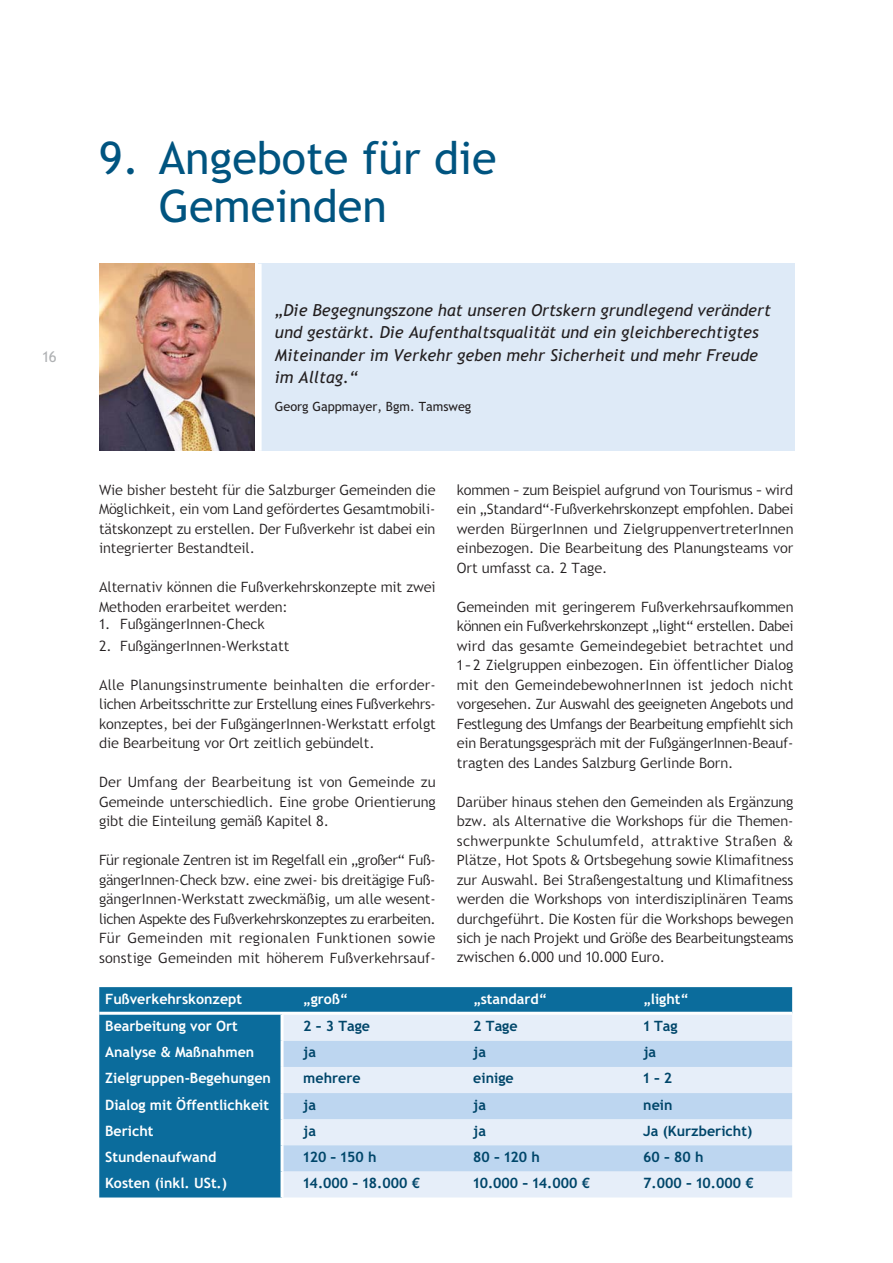
<style>
.page{position:relative;width:893px;height:1263px;background:#fff}
.page>*{position:absolute;margin:0;border:0;box-sizing:border-box;transform-origin:0 0}
.t1{font:45px/48px "Trebuchet SBG2";color:#005480}
.t2{font:italic 16.5px/22.5px "Trebuchet SBG2";color:#231f20}
.t3{font:15px "Trebuchet SBG2";color:#b0b2b4}
.t4{font:300 14.25px/19.5px "Trebuchet SBG2";color:#231f20;text-align:justify}
.t5{font:700 14.25px "Trebuchet SBG2";color:#fff}
.t6{font:700 14.25px "Trebuchet SBG2";color:#00466a}
.t7{font:12.75px "Trebuchet SBG2";color:#231f20}
</style>
<div class="page">
<div style="left:99px;top:987px;width:693px;height:211px;background:#0b6c9c"></div>
<div style="left:283px;top:1015px;width:509px;height:183px;background:#e6eef9"></div>
<svg style="left:283px;top:1041px;width:509px;height:130px;background:#cddff3"></svg>
<hr style="left:280px;top:1015px;width:3px;height:26px;background:#fff">
<hr style="left:280px;top:1041px;width:3px;height:26px;background:#fff">
<hr style="left:280px;top:1067px;width:3px;height:26px;background:#fff">
<hr style="left:280px;top:1093px;width:3px;height:26px;background:#fff">
<hr style="left:280px;top:1119px;width:3px;height:26px;background:#fff">
<hr style="left:280px;top:1145px;width:3px;height:26px;background:#fff">
<hr style="left:280px;top:1171px;width:3px;height:27px;background:#fff">
<hr style="left:99px;top:1012px;width:693px;height:3px;background:#fff">
<div style="left:258px;top:264px;width:536px;height:187px;background:#deeaf7"></div>
<div style="left:254px;top:264px;width:8px;height:187px;background:#fff"></div>
<img style="left:100px;top:264px;width:154px;height:187px">
<p class="t3" style="left:43px;top:351px;width:16px">16</p>
<h1 class="t1" style="left:159px;top:137px;width:339px;text-indent:-60px">9. Angebote für die<br>Gemeinden</h1>
<p class="t2" style="left:275px;top:300px;width:497px">„Die Begegnungszone hat unseren Ortskern grundlegend verändert und gestärkt. Die Aufenthaltsqualität und ein gleichberechtigtes Miteinander im Verkehr geben mehr Sicherheit und mehr Freude im Alltag.“</p>
<p class="t7" style="left:275px;top:402px;width:198px">Georg Gappmayer, Bgm. Tamsweg</p>
<p class="t4" style="left:99px;top:482px;width:338px">Wie bisher besteht für die Salzburger Gemeinden die Möglichkeit, ein vom Land gefördertes Gesamtmobili&shy;tätskonzept zu erstellen. Der Fußverkehr ist dabei ein integrierter Bestandteil.</p>
<p class="t4" style="left:99px;top:579px;width:338px">Alternativ können die Fußverkehrskonzepte mit zwei<br>Methoden erarbeitet werden:</p>
<p class="t4" style="left:99px;top:616px;width:167px">1. FußgängerInnen-Check</p>
<p class="t4" style="left:99px;top:637px;width:192px">2. FußgängerInnen-Werkstatt</p>
<p class="t4" style="left:99px;top:677px;width:338px">Alle Planungsinstrumente beinhalten die erforder&shy;lichen Arbeitsschritte zur Erstellung eines Fußverkehrs&shy;konzeptes, bei der FußgängerInnen-Werkstatt erfolgt die Bearbeitung vor Ort zeitlich gebündelt.</p>
<p class="t4" style="left:99px;top:774px;width:338px">Der Umfang der Bearbeitung ist von Gemeinde zu Gemeinde unterschiedlich. Eine grobe Orientierung gibt die Einteilung gemäß Kapitel 8.</p>
<p class="t4" style="left:99px;top:852px;width:338px">Für regionale Zentren ist im Regelfall ein „großer“ Fuß&shy;gängerInnen-Check bzw. eine zwei- bis dreitägige Fuß&shy;gängerInnen-Werkstatt zweckmäßig, um alle wesent&shy;lichen Aspekte des Fußverkehrskonzeptes zu erarbeiten.<br>Für Gemeinden mit regionalen Funktionen sowie sonstige Gemeinden mit höherem Fußverkehrsauf-</p>
<p class="t4" style="left:457px;top:482px;width:338px">kommen – zum Beispiel aufgrund von Tourismus – wird ein „Standard“-Fußverkehrskonzept empfohlen. Dabei werden BürgerInnen und ZielgruppenvertreterInnen einbezogen. Die Bearbeitung des Planungsteams vor Ort umfasst ca. 2 Tage.</p>
<p class="t4" style="left:457px;top:599px;width:338px">Gemeinden mit geringerem Fußverkehrsaufkommen können ein Fußverkehrskonzept „light“ erstellen. Dabei wird das gesamte Gemeindegebiet betrachtet und 1 – 2 Zielgruppen einbezogen. Ein öffentlicher Dialog mit den GemeindebewohnerInnen ist jedoch nicht vorgesehen. Zur Auswahl des geeigneten Angebots und Festlegung des Umfangs der Bearbeitung empfiehlt sich ein Beratungsgespräch mit der FußgängerInnen-Beauf&shy;tragten des Landes Salzburg Gerlinde Born.</p>
<p class="t4" style="left:457px;top:793px;width:338px">Darüber hinaus stehen den Gemeinden als Ergänzung bzw. als Alternative die Workshops für die Themen&shy;schwerpunkte Schulumfeld, attraktive Straßen &amp; Plätze, Hot Spots &amp; Ortsbegehung sowie Klimafitness zur Auswahl. Bei Straßengestaltung und Klimafitness werden die Workshops von interdisziplinären Teams durchgeführt. Die Kosten für die Workshops bewegen sich je nach Projekt und Größe des Bearbeitungsteams zwischen 6.000 und 10.000 Euro.</p>
<p class="t5" style="left:105px;top:993px;width:138px">Fußverkehrskonzept</p>
<p class="t5" style="left:303px;top:993px;width:46px">„groß“</p>
<p class="t5" style="left:473px;top:993px;width:75px">„standard“</p>
<p class="t5" style="left:643px;top:993px;width:47px">„light“</p>
<p class="t5" style="left:105px;top:1021px;width:134px">Bearbeitung vor Ort</p>
<p class="t6" style="left:303px;top:1021px;width:68px">2 – 3 Tage</p>
<p class="t6" style="left:473px;top:1021px;width:46px">2 Tage</p>
<p class="t6" style="left:643px;top:1021px;width:36px">1 Tag</p>
<p class="t5" style="left:105px;top:1047px;width:151px">Analyse &amp; Maßnahmen</p>
<p class="t6" style="left:303px;top:1047px;width:14px">ja</p>
<p class="t6" style="left:473px;top:1047px;width:14px">ja</p>
<p class="t6" style="left:643px;top:1047px;width:14px">ja</p>
<p class="t5" style="left:105px;top:1073px;width:167px">Zielgruppen-Begehungen</p>
<p class="t6" style="left:303px;top:1073px;width:59px">mehrere</p>
<p class="t6" style="left:473px;top:1073px;width:42px">einige</p>
<p class="t6" style="left:643px;top:1073px;width:31px">1 – 2</p>
<p class="t5" style="left:105px;top:1099px;width:165px">Dialog mit Öffentlichkeit</p>
<p class="t6" style="left:303px;top:1099px;width:14px">ja</p>
<p class="t6" style="left:473px;top:1099px;width:14px">ja</p>
<p class="t6" style="left:643px;top:1099px;width:31px">nein</p>
<p class="t5" style="left:105px;top:1125px;width:50px">Bericht</p>
<p class="t6" style="left:303px;top:1125px;width:14px">ja</p>
<p class="t6" style="left:473px;top:1125px;width:14px">ja</p>
<p class="t6" style="left:643px;top:1125px;width:110px">Ja (Kurzbericht)</p>
<p class="t5" style="left:105px;top:1152px;width:113px">Stundenaufwand</p>
<p class="t6" style="left:303px;top:1152px;width:75px">120 – 150 h</p>
<p class="t6" style="left:473px;top:1152px;width:68px">80 – 120 h</p>
<p class="t6" style="left:643px;top:1152px;width:62px">60 – 80 h</p>
<p class="t5" style="left:105px;top:1178px;width:123px">Kosten (inkl. USt.)</p>
<p class="t6" style="left:303px;top:1178px;width:118px">14.000 – 18.000 €</p>
<p class="t6" style="left:473px;top:1178px;width:118px">10.000 – 14.000 €</p>
<p class="t6" style="left:643px;top:1178px;width:112px">7.000 – 10.000 €</p>
</div>
